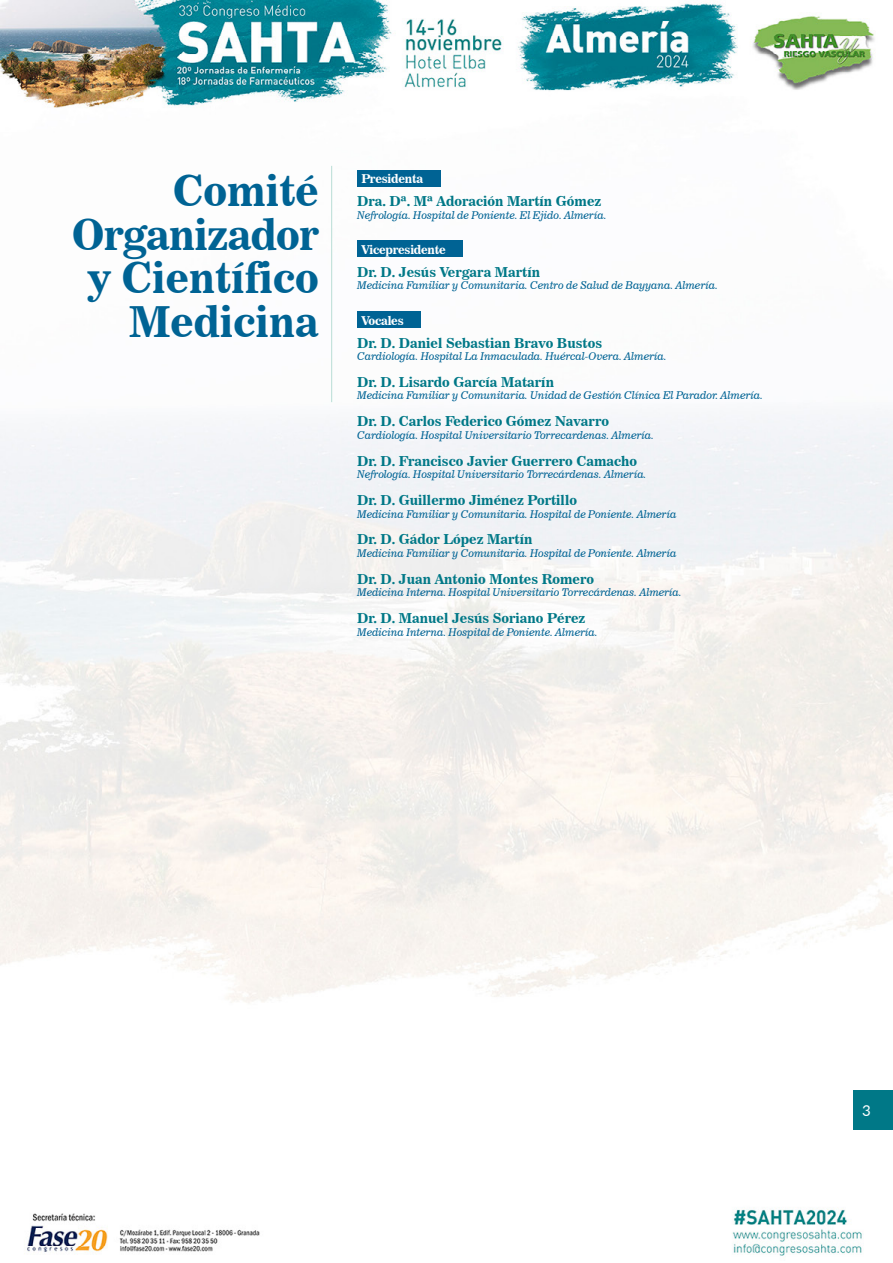
<style>
.page{position:relative;width:893px;height:1263px;background:#fff}
.page>*{position:absolute;margin:0;border:0;box-sizing:border-box;transform-origin:0 0}
.t1{font:42px/43.5px "News 706 BT Bold C";color:#006394;text-align:right}
.t2{font:15px "Lato";color:#fff}
.t3{font:13.5px "News 706 BT Bold C";color:#007887}
.t4{font:12px "News 706 BT Bold C";letter-spacing:-.02em;color:#fff}
.t5{font:10.5px "News 706 BT Italic C";color:#006394}
</style>
<div class="page">
<img style="left:0;top:0;width:893px;height:1256px">
<div style="left:854px;top:1091px;width:39px;height:39px;background:#007887"></div>
<hr style="left:331px;top:166px;width:1px;height:236px;background:#b8ddd5">
<div style="left:357px;top:170px;width:83px;height:16px;background:#006394"></div>
<div style="left:357px;top:241px;width:106px;height:16px;background:#006394"></div>
<div style="left:357px;top:312px;width:64px;height:16px;background:#006394"></div>
<h1 class="t1" style="left:72px;top:169px;width:249px">Comité<br>Organizador y Científico<br>Medicina</h1>
<p class="t4" style="left:361px;top:172px;width:63px">Presidenta</p>
<p class="t3" style="left:357px;top:193px;width:246px">Dra. Dª. Mª Adoración Martín Gómez</p>
<p class="t5" style="left:357px;top:209px;width:251px">Nefrología. Hospital de Poniente. El Ejido. Almería.</p>
<p class="t4" style="left:361px;top:243px;width:86px">Vicepresidente</p>
<p class="t3" style="left:357px;top:264px;width:184px">Dr. D. Jesús Vergara Martín</p>
<p class="t5" style="left:357px;top:279px;width:362px">Medicina Familiar y Comunitaria. Centro de Salud de Bayyana. Almería.</p>
<p class="t4" style="left:361px;top:313px;width:44px">Vocales</p>
<p class="t3" style="left:357px;top:334px;width:246px">Dr. D. Daniel Sebastian Bravo Bustos</p>
<p class="t5" style="left:357px;top:350px;width:311px">Cardiología. Hospital La Inmaculada. Huércal-Overa. Almería.</p>
<p class="t3" style="left:357px;top:374px;width:198px">Dr. D. Lisardo García Matarín</p>
<p class="t5" style="left:357px;top:389px;width:407px">Medicina Familiar y Comunitaria. Unidad de Gestión Clínica El Parador. Almería.</p>
<p class="t3" style="left:357px;top:413px;width:253px">Dr. D. Carlos Federico Gómez Navarro</p>
<p class="t5" style="left:357px;top:429px;width:298px">Cardiología. Hospital Universitario Torrecardenas. Almería.</p>
<p class="t3" style="left:357px;top:453px;width:282px">Dr. D. Francisco Javier Guerrero Camacho</p>
<p class="t5" style="left:357px;top:468px;width:290px">Nefrología. Hospital Universitario Torrecárdenas. Almería.</p>
<p class="t3" style="left:357px;top:492px;width:221px">Dr. D. Guillermo Jiménez Portillo</p>
<p class="t5" style="left:357px;top:508px;width:321px">Medicina Familiar y Comunitaria. Hospital de Poniente. Almería</p>
<p class="t3" style="left:357px;top:531px;width:177px">Dr. D. Gádor López Martín</p>
<p class="t5" style="left:357px;top:547px;width:321px">Medicina Familiar y Comunitaria. Hospital de Poniente. Almería</p>
<p class="t3" style="left:357px;top:571px;width:238px">Dr. D. Juan Antonio Montes Romero</p>
<p class="t5" style="left:357px;top:586px;width:326px">Medicina Interna. Hospital Universitario Torrecárdenas. Almería.</p>
<p class="t3" style="left:357px;top:610px;width:230px">Dr. D. Manuel Jesús Soriano Pérez</p>
<p class="t5" style="left:357px;top:626px;width:242px">Medicina Interna. Hospital de Poniente. Almería.</p>
<h2 class="t2" style="left:862px;top:1100px;width:10px">3</h2>
</div>
